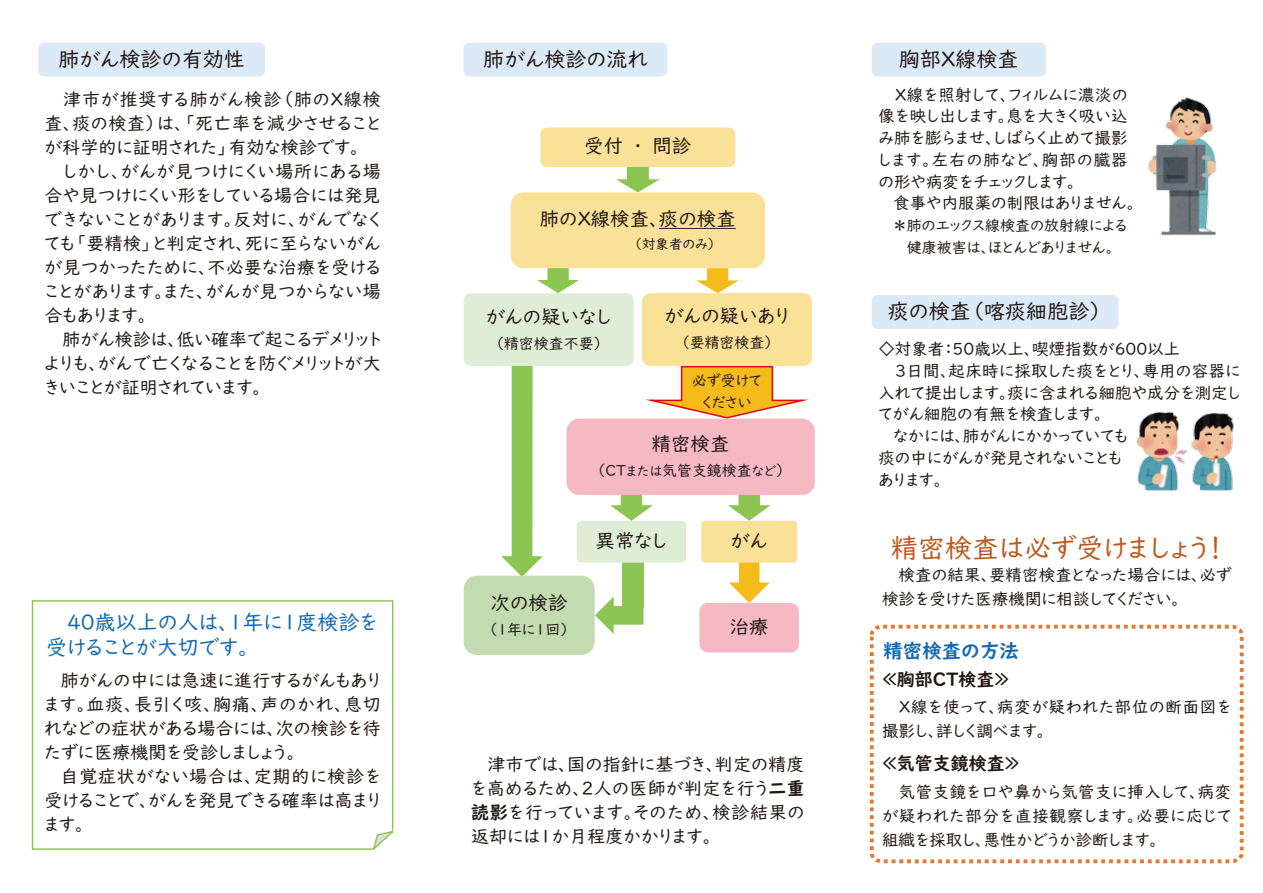
<style>
.page{position:relative;width:1263px;height:893px;background:#fff}
.page>*{position:absolute;margin:0;border:0;box-sizing:border-box;transform-origin:0 0}
.t1{font:27px "UD Digi Kyokasho NK R";color:#bd591e}
.t2{font:21px "UD Digi Kyokasho NK R";color:#221815}
.t3{font:21px/25.2px "UD Digi Kyokasho NK R";color:#136ab3}
.t4{font:19.5px "UD Digi Kyokasho NK R";color:#221815}
.t5{font:19.5px "UD Digi Kyokasho NK B";color:#136ab3}
.t6{font:18px/24px "UD Digi Kyokasho NK R";letter-spacing:.015em;color:#221815;text-align:justify}
.t7{font:18px "UD Digi Kyokasho NK B";color:#221815}
.t8{font:16.5px/21.8px "UD Digi Kyokasho NK R";color:#221815;text-align:justify}
.t9{font:16.5px/24px "UD Digi Kyokasho NK R";letter-spacing:.04em;color:#221815}
.t10{font:16.5px "UD Digi Kyokasho NK R";letter-spacing:.02em;color:#221815}
.t11{font:15px/21.8px "UD Digi Kyokasho NK R";color:#221815}
.t12{font:13.5px "UD Digi Kyokasho NK R";color:#221815}
.s1{font-size:13.5px}
.s2{font-family:"UD Digi Kyokasho NK B"}
</style>
<div class="page">
<svg style="left:729px;top:563px;width:41px;height:40px"></svg>
<svg style="left:537px;top:268px;width:42px;height:25px"></svg>
<svg style="left:696px;top:268px;width:43px;height:25px"></svg>
<svg style="left:616px;top:167px;width:44px;height:25px"></svg>
<div style="left:872px;top:295px;width:246px;height:34px;background:#dce9f7;border-radius:6px"></div>
<svg style="left:869px;top:624px;width:375px;height:240px"></svg>
<img style="left:1148px;top:97px;width:69px;height:139px">
<img style="left:1136px;top:412px;width:98px;height:79px">
<div style="left:38px;top:43px;width:227px;height:34px;background:#dce9f7;border-radius:6px"></div>
<svg style="left:31px;top:600px;width:363px;height:250px"></svg>
<svg style="left:374px;top:828px;width:20px;height:21px"></svg>
<div style="left:463px;top:43px;width:204px;height:34px;background:#dce9f7;border-radius:6px"></div>
<svg style="left:501px;top:366px;width:42px;height:210px"></svg>
<div style="left:511px;top:192px;width:254px;height:76px;background:#f9e198;border-radius:13px"></div>
<svg style="left:659px;top:228px;width:77px;height:1px"></svg>
<svg style="left:639px;top:366px;width:170px;height:53px"></svg>
<div style="left:540px;top:128px;width:195px;height:39px;background:#f9e198;border-radius:7px"></div>
<div style="left:642px;top:293px;width:170px;height:73px;background:#f9e198;border-radius:8px"></div>
<div style="left:464px;top:293px;width:170px;height:73px;background:#dfedd7;border-radius:7px"></div>
<div style="left:464px;top:576px;width:131px;height:79px;background:#c2dbb1;border-radius:13px"></div>
<svg style="left:610px;top:495px;width:43px;height:26px"></svg>
<svg style="left:728px;top:495px;width:43px;height:26px"></svg>
<div style="left:701px;top:521px;width:96px;height:42px;background:#f9e198;border-radius:4px"></div>
<div style="left:699px;top:603px;width:100px;height:49px;background:#f5b9c3;border-radius:8px"></div>
<svg style="left:595px;top:596px;width:48px;height:38px"></svg>
<div style="left:622px;top:560px;width:21px;height:48px;background:#8dc553"></div>
<div style="left:566px;top:419px;width:249px;height:76px;background:#f5b9c3;border-radius:13px"></div>
<div style="left:872px;top:43px;width:174px;height:34px;background:#dce9f7;border-radius:6px"></div>
<div style="left:577px;top:521px;width:109px;height:42px;background:#dfedd7;border-radius:5px"></div>
<p class="t2" style="left:58px;top:47px;width:188px">肺がん検診の有効性</p>
<p class="t6" style="left:44px;top:88px;width:338px;text-indent:19px">津市が推奨する肺がん検診（肺のＸ線検査、痰の検査）は、「死亡率を減少させることが科学的に証明された」有効な検診です。</p>
<p class="t6" style="left:44px;top:160px;width:338px;text-indent:19px">しかし、がんが見つけにくい場所にある場合や見つけにくい形をしている場合には発見できないことがあります。反対に、がんでなくても「要精検」と判定され、死に至らないがんが見つかったために、不必要な治療を受けることがあります。また、がんが見つからない場合もあります。</p>
<p class="t6" style="left:44px;top:328px;width:338px;text-indent:18px">肺がん検診は、低い確率で起こるデメリットよりも、がんで亡くなることを防ぐメリットが大きいことが証明されています。</p>
<p class="t3" style="left:46px;top:610px;width:333px">　　40歳以上の人は、1年に1度検診を受けることが大切です。</p>
<p class="t2" style="left:483px;top:47px;width:166px">肺がん検診の流れ</p>
<p class="t4" style="left:584px;top:135px;width:109px">受付・問診</p>
<p class="t4" style="left:540px;top:208px;width:197px">肺のＸ線検査、痰の検査</p>
<p class="t12" style="left:633px;top:236px;width:84px">（対象者のみ）</p>
<p class="t4" style="left:486px;top:306px;width:127px">がんの疑いなし</p>
<p class="t11" style="left:495px;top:332px;width:110px">（精密検査不要）</p>
<p class="t4" style="left:664px;top:305px;width:127px">がんの疑いあり</p>
<p class="t11" style="left:680px;top:331px;width:95px">（要精密検査）</p>
<p class="t11" style="left:692px;top:369px;width:71px;line-height:22.5px;text-align:center">必ず受けてください</p>
<p class="t4" style="left:652px;top:433px;width:79px">精密検査</p>
<p class="t11" style="left:596px;top:460px;width:191px">（ＣＴ<span class="s1">または</span>気管支鏡検査<span class="s1">など</span>）</p>
<p class="t4" style="left:491px;top:591px;width:78px">次の検診</p>
<p class="t11" style="left:488px;top:618px;width:83px">（1年に1回）</p>
<p class="t4" style="left:596px;top:530px;width:73px">異常なし</p>
<p class="t4" style="left:731px;top:530px;width:39px">がん</p>
<p class="t4" style="left:730px;top:615px;width:40px">治療</p>
<p class="t6" style="left:44px;top:668px;width:338px;text-indent:16px">肺がんの中には急速に進行するがんもあります。血痰、長引く咳、胸痛、声のかれ、息切れなどの症状がある場合には、次の検診を待たずに医療機関を受診しましょう。</p>
<p class="t6" style="left:44px;top:764px;width:338px;text-indent:16px">自覚症状がない場合は、定期的に検診を受けることで、がんを発見できる確率は高まります。</p>
<p class="t6" style="left:471px;top:753px;width:335px;text-indent:16px">津市では、国の指針に基づき、判定の精度を高めるため、２人の医師が判定を行う<span class="s2">二重読影</span>を行っています。そのため、検診結果の返却には１か月程度かかります。</p>
<p class="t2" style="left:899px;top:47px;width:121px">胸部Ｘ線検査</p>
<p class="t8" style="left:878px;top:84px;width:251px;text-indent:17px">Ｘ線を照射して、フィルムに濃淡の像を映し出します。息を大きく吸い込み肺を膨らませ、しばらく止めて撮影します。左右の肺など、胸部の臓器の形や病変をチェックします。</p>
<p class="t8" style="left:893px;top:192px;width:243px">食事や内服薬の制限はありません。</p>
<p class="t11" style="left:878px;top:215px;width:250px;text-indent:15px">＊肺のエックス線検査の放射線による　　　　健康被害は、ほとんどありません。</p>
<p class="t2" style="left:888px;top:299px;width:216px">痰の検査（喀痰細胞診）</p>
<p class="t8" style="left:878px;top:338px;width:303px">◇対象者：50歳以上、喫煙指数が600以上</p>
<p class="t10" style="left:895px;top:361px;width:347px">３日間、起床時に採取した痰をとり、専用の容器に</p>
<p class="t8" style="left:878px;top:382px;width:364px">入れて提出します。痰に含まれる細胞や成分を測定し</p>
<p class="t8" style="left:878px;top:404px;width:225px">てがん細胞の有無を検査します。</p>
<p class="t8" style="left:893px;top:425px;width:236px">なかには、肺がんにかかっていても</p>
<p class="t8" style="left:878px;top:447px;width:245px">痰の中にがんが発見されないことも</p>
<p class="t8" style="left:878px;top:469px;width:65px">あります。</p>
<h1 class="t1" style="left:891px;top:532px;width:332px">精密検査は必ず受けましょう！</h1>
<p class="t8" style="left:882px;top:563px;width:351px;line-height:24px;text-indent:17px">検査の結果、要精密検査となった場合には、必ず検診を受けた医療機関に相談してください。</p>
<p class="t5" style="left:883px;top:639px;width:137px">精密検査の方法</p>
<p class="t7" style="left:882px;top:669px;width:128px">≪胸部ＣＴ検査≫</p>
<p class="t9" style="left:882px;top:694px;width:351px;text-indent:17px">Ｘ線を使って、病変が疑われた部位の断面図を撮影し、詳しく調べます。</p>
<p class="t7" style="left:882px;top:752px;width:139px">≪気管支鏡検査≫</p>
<p class="t8" style="left:882px;top:779px;width:351px;line-height:24px;text-indent:17px">気管支鏡を口や鼻から気管支に挿入して、病変が疑われた部分を直接観察します。必要に応じて組織を採取し、悪性かどうか診断します。</p>
</div>
